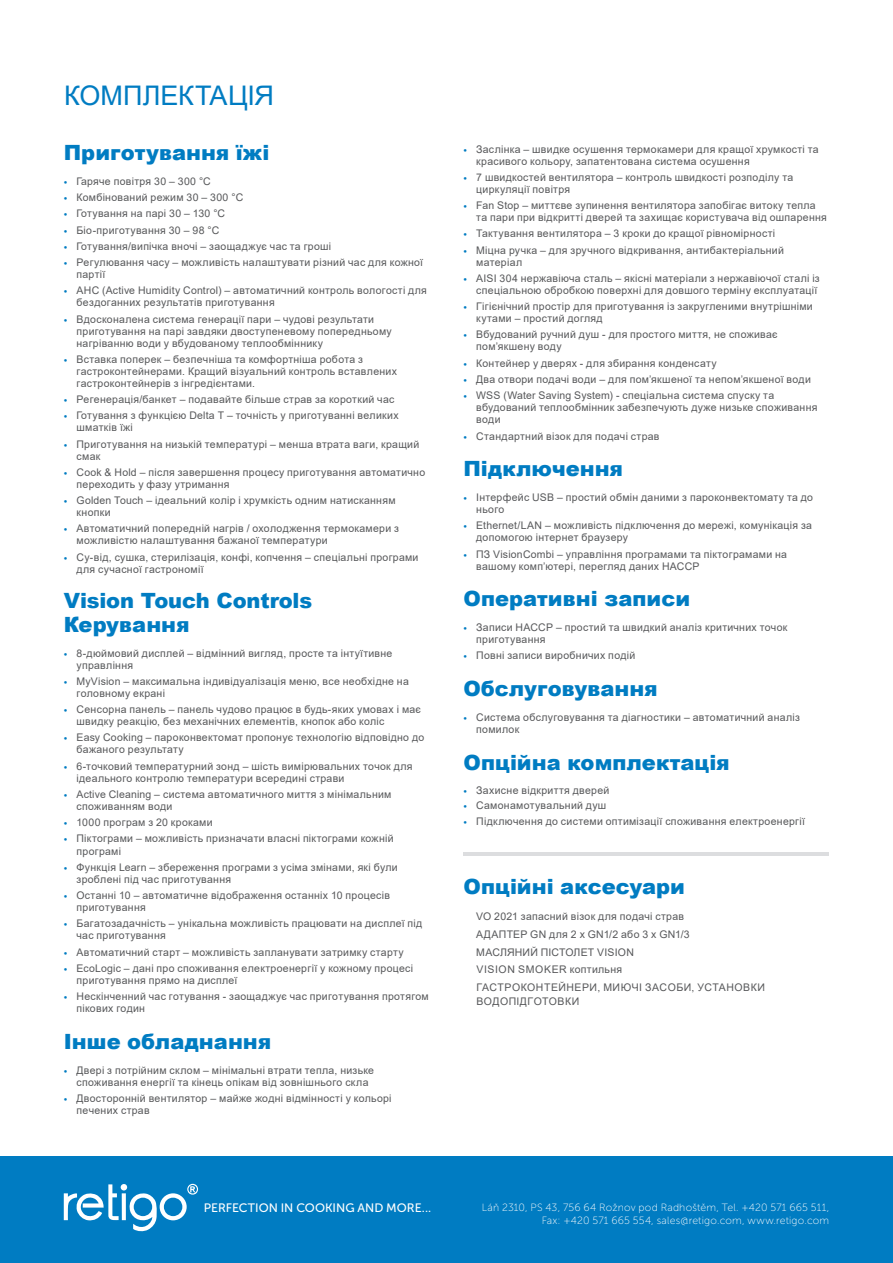
<style>
.page{position:relative;width:893px;height:1263px;background:#fff}
.page>*{position:absolute;margin:0;border:0;box-sizing:border-box;transform-origin:0 0}
.t1{font:27px "Arial";color:#007cc2}
.t2{font:900 21px/24px "Arial";color:#007cc2}
.t3{font:12.15px "Museo Sans 500";color:#fff}
.Odrazky{font:10.5px/12px "Arial";letter-spacing:.03em;color:#57585a}
.t4{font:10.5px/13.5px "Museo Sans 100";letter-spacing:.015em;color:#fff;text-align:right}
.Odrazky-2{font:10.5px/13.5px "Arial";letter-spacing:.05em;color:#57585a}
.s1{font-family:"Museo Sans 300";font-size:9px;color:#007cc2}
</style>
<div class="page">
<div style="left:0;top:1157px;width:893px;height:106px;background:#007cc2"></div>
<svg style="left:64px;top:1184px;width:134px;height:48px"></svg>
<hr style="left:463px;top:853px;width:366px;height:3px;background:#dcdddf">
<h2 class="t1" style="left:64px;top:77px;width:211px">КОМПЛЕКТАЦІЯ</h2>
<h3 class="t2" style="left:64px;top:140px;width:207px">Приготування їжі</h3>
<p class="Odrazky" style="left:64px;top:175px;width:149px"><span class="s1">•</span> Гаряче повітря 30 – 300 °C</p>
<p class="Odrazky" style="left:64px;top:191px;width:181px"><span class="s1">•</span> Комбінований режим 30 – 300 °C</p>
<p class="Odrazky" style="left:64px;top:208px;width:163px"><span class="s1">•</span> Готування на парі 30 – 130 °C</p>
<p class="Odrazky" style="left:64px;top:224px;width:157px"><span class="s1">•</span> Біо-приготування 30 – 98 °C</p>
<p class="Odrazky" style="left:64px;top:240px;width:269px"><span class="s1">•</span> Готування/випічка вночі – заощаджує час та гроші</p>
<p class="Odrazky" style="left:77px;top:256px;width:348px;text-indent:-13px"><span class="s1">•</span> Регулювання часу – можливість налаштувати різний час для кожної партії</p>
<p class="Odrazky" style="left:77px;top:285px;width:352px;text-indent:-13px"><span class="s1">•</span> AHC (Active Humidity Control) – автоматичний контроль вологості для бездоганних результатів приготування</p>
<p class="Odrazky" style="left:77px;top:313px;width:317px;text-indent:-13px"><span class="s1">•</span> Вдосконалена система генерації пари – чудові результати приготування на парі завдяки двоступеневому попередньому нагріванню води у вбудованому теплообміннику</p>
<p class="Odrazky" style="left:77px;top:353px;width:322px;text-indent:-13px"><span class="s1">•</span> Вставка поперек – безпечніша та комфортніша робота з гастроконтейнерами. Кращий візуальний контроль вставлених гастроконтейнерів з інгредієнтами.</p>
<p class="Odrazky" style="left:64px;top:393px;width:332px"><span class="s1">•</span> Регенерація/банкет – подавайте більше страв за короткий час</p>
<p class="Odrazky" style="left:77px;top:410px;width:324px;text-indent:-13px"><span class="s1">•</span> Готування з функцією Delta T – точність у приготуванні великих шматків їжі</p>
<p class="Odrazky" style="left:77px;top:438px;width:344px;text-indent:-13px"><span class="s1">•</span> Приготування на низькій температурі – менша втрата ваги, кращий смак</p>
<p class="Odrazky" style="left:77px;top:466px;width:350px;text-indent:-13px"><span class="s1">•</span> Cook &amp; Hold – після завершення процесу приготування автоматично переходить у фазу утримання</p>
<p class="Odrazky" style="left:77px;top:494px;width:321px;text-indent:-13px"><span class="s1">•</span> Golden Touch – ідеальний колір і хрумкість одним натисканням кнопки</p>
<p class="Odrazky" style="left:77px;top:523px;width:324px;text-indent:-13px"><span class="s1">•</span> Автоматичний попередній нагрів / охолодження термокамери з можливістю налаштування бажаної температури</p>
<p class="Odrazky" style="left:77px;top:551px;width:343px;text-indent:-13px"><span class="s1">•</span> Су-від, сушка, стерилізація, конфі, копчення – спеціальні програми для сучасної гастрономії</p>
<h3 class="t2" style="left:64px;top:588px;width:250px">Vision Touch Controls<br>Керування</h3>
<p class="Odrazky" style="left:77px;top:647px;width:317px;text-indent:-13px"><span class="s1">•</span> 8-дюймовий дисплей – відмінний вигляд, просте та інтуїтивне управління</p>
<p class="Odrazky" style="left:77px;top:675px;width:334px;text-indent:-13px"><span class="s1">•</span> MyVision – максимальна індивідуалізація меню, все необхідне на головному екрані</p>
<p class="Odrazky" style="left:77px;top:703px;width:346px;text-indent:-13px"><span class="s1">•</span> Сенсорна панель – панель чудово працює в будь-яких умовах і має швидку реакцію, без механічних елементів, кнопок або коліс</p>
<p class="Odrazky" style="left:77px;top:732px;width:349px;text-indent:-13px"><span class="s1">•</span> Easy Cooking – пароконвектомат пропонує технологію відповідно до бажаного результату</p>
<p class="Odrazky" style="left:77px;top:760px;width:337px;text-indent:-13px"><span class="s1">•</span> 6-точковий температурний зонд – шість вимірювальних точок для ідеального контролю температури всередині страви</p>
<p class="Odrazky" style="left:77px;top:788px;width:316px;text-indent:-13px"><span class="s1">•</span> Active Cleaning – система автоматичного миття з мінімальним споживанням води</p>
<p class="Odrazky" style="left:64px;top:816px;width:150px"><span class="s1">•</span> 1000 програм з 20 кроками</p>
<p class="Odrazky" style="left:77px;top:833px;width:318px;text-indent:-13px"><span class="s1">•</span> Піктограми – можливість призначати власні піктограми кожній програмі</p>
<p class="Odrazky" style="left:77px;top:861px;width:323px;text-indent:-13px"><span class="s1">•</span> Функція Learn – збереження програми з усіма змінами, які були зроблені під час приготування</p>
<p class="Odrazky" style="left:77px;top:889px;width:315px;text-indent:-13px"><span class="s1">•</span> Останні 10 – автоматичне відображення останніх 10 процесів приготування</p>
<p class="Odrazky" style="left:77px;top:917px;width:347px;text-indent:-13px"><span class="s1">•</span> Багатозадачність – унікальна можливість працювати на дисплеї під час приготування</p>
<p class="Odrazky" style="left:64px;top:946px;width:341px"><span class="s1">•</span> Автоматичний старт – можливість запланувати затримку старту</p>
<p class="Odrazky" style="left:77px;top:962px;width:338px;text-indent:-13px"><span class="s1">•</span> EcoLogic – дані про споживання електроенергії у кожному процесі приготування прямо на дисплеї</p>
<p class="Odrazky" style="left:77px;top:990px;width:354px;text-indent:-13px"><span class="s1">•</span> Нескінченний час готування - заощаджує час приготування протягом пікових годин</p>
<h3 class="t2" style="left:64px;top:1029px;width:209px">Інше обладнання</h3>
<p class="Odrazky" style="left:77px;top:1064px;width:299px;text-indent:-13px"><span class="s1">•</span> Двері з потрійним склом – мінімальні втрати тепла, низьке споживання енергії та кінець опікам від зовнішнього скла</p>
<p class="Odrazky" style="left:77px;top:1092px;width:317px;text-indent:-13px"><span class="s1">•</span> Двосторонній вентилятор – майже жодні відмінності у кольорі печених страв</p>
<p class="Odrazky" style="left:476px;top:143px;width:344px;text-indent:-13px"><span class="s1">•</span> Заслінка – швидке осушення термокамери для кращої хрумкості та красивого кольору, запатентована система осушення</p>
<p class="Odrazky" style="left:476px;top:171px;width:318px;text-indent:-13px"><span class="s1">•</span> 7 швидкостей вентилятора – контроль швидкості розподілу та циркуляції повітря</p>
<p class="Odrazky" style="left:476px;top:199px;width:352px;text-indent:-13px"><span class="s1">•</span> Fan Stop – миттєве зупинення вентилятора запобігає витоку тепла та пари при відкритті дверей та захищає користувача від ошпарення</p>
<p class="Odrazky" style="left:463px;top:228px;width:313px"><span class="s1">•</span> Тактування вентилятора – 3 кроки до кращої рівномірності</p>
<p class="Odrazky" style="left:476px;top:244px;width:309px;text-indent:-13px"><span class="s1">•</span> Міцна ручка – для зручного відкривання, антибактеріальний матеріал</p>
<p class="Odrazky" style="left:463px;top:272px;width:358px;text-align:right"><span class="s1">•</span> AISI 304 нержавіюча сталь – якісні матеріали з нержавіючої сталі із спеціальною обробкою поверхні для довшого терміну експлуатації</p>
<p class="Odrazky" style="left:476px;top:300px;width:338px;text-indent:-13px"><span class="s1">•</span> Гігієнічний простір для приготування із закругленими внутрішніми кутами – простий догляд</p>
<p class="Odrazky" style="left:476px;top:329px;width:303px;text-indent:-13px"><span class="s1">•</span> Вбудований ручний душ - для простого миття, не споживає пом’якшену воду</p>
<p class="Odrazky" style="left:463px;top:357px;width:255px"><span class="s1">•</span> Контейнер у дверях - для збирання конденсату</p>
<p class="Odrazky" style="left:463px;top:373px;width:349px"><span class="s1">•</span> Два отвори подачі води – для пом’якшеної та непом’якшеної води</p>
<p class="Odrazky" style="left:476px;top:389px;width:343px;text-indent:-13px"><span class="s1">•</span> WSS (Water Saving System) - спеціальна система спуску та вбудований теплообмінник забезпечують дуже низьке споживання води</p>
<p class="Odrazky" style="left:463px;top:430px;width:197px"><span class="s1">•</span> Стандартний візок для подачі страв</p>
<h3 class="t2" style="left:463px;top:456px;width:161px">Підключення</h3>
<p class="Odrazky" style="left:476px;top:491px;width:338px;text-indent:-13px"><span class="s1">•</span> Інтерфейс USB – простий обмін даними з пароконвектомату та до нього</p>
<p class="Odrazky" style="left:476px;top:519px;width:337px;text-indent:-13px"><span class="s1">•</span> Ethernet/LAN – можливість підключення до мережі, комунікація за допомогою інтернет браузеру</p>
<p class="Odrazky" style="left:476px;top:548px;width:312px;text-indent:-13px"><span class="s1">•</span> ПЗ VisionCombi – управління програмами та піктограмами на вашому комп’ютері, перегляд даних HACCP</p>
<h3 class="t2" style="left:463px;top:586px;width:228px">Оперативні записи</h3>
<p class="Odrazky" style="left:476px;top:621px;width:313px;text-indent:-13px"><span class="s1">•</span> Записи HACCP – простий та швидкий аналіз критичних точок приготування</p>
<p class="Odrazky" style="left:463px;top:649px;width:173px"><span class="s1">•</span> Повні записи виробничих подій</p>
<h3 class="t2" style="left:463px;top:676px;width:196px">Обслуговування</h3>
<p class="Odrazky" style="left:476px;top:711px;width:325px;text-indent:-13px"><span class="s1">•</span> Система обслуговування та діагностики – автоматичний аналіз помилок</p>
<h3 class="t2" style="left:463px;top:749px;width:268px">Опційна комплектація</h3>
<p class="Odrazky" style="left:463px;top:784px;width:147px"><span class="s1">•</span> Захисне відкриття дверей</p>
<p class="Odrazky" style="left:463px;top:799px;width:144px"><span class="s1">•</span> Самонамотувальний душ</p>
<p class="Odrazky" style="left:463px;top:815px;width:343px"><span class="s1">•</span> Підключення до системи оптимізації споживання електроенергії</p>
<h3 class="t2" style="left:463px;top:874px;width:223px">Опційні аксесуари</h3>
<p class="Odrazky" style="left:476px;top:910px;width:209px">VO 2021 запасний візок для подачі страв</p>
<p class="Odrazky" style="left:476px;top:928px;width:215px">АДАПТЕР GN для 2 x GN1/2 або 3 x GN1/3</p>
<p class="Odrazky" style="left:476px;top:946px;width:159px">МАСЛЯНИЙ ПІСТОЛЕТ VISION</p>
<p class="Odrazky-2" style="left:476px;top:963px;width:147px">VISION SMOKER коптильня</p>
<p class="Odrazky-2" style="left:476px;top:981px;width:290px">ГАСТРОКОНТЕЙНЕРИ, МИЮЧІ ЗАСОБИ, УСТАНОВКИ<br>ВОДОПІДГОТОВКИ</p>
<p class="t3" style="left:204px;top:1201px;width:229px">PERFECTION IN COOKING AND MORE...</p>
<p class="t4" style="left:482px;top:1201px;width:349px">Láň 2310, PS 43, 756 64 Rožnov pod Radhoštěm, Tel. +420 571 665 511,<br>Fax: +420 571 665 554, sales@retigo.com, www.retigo.com</p>
</div>
